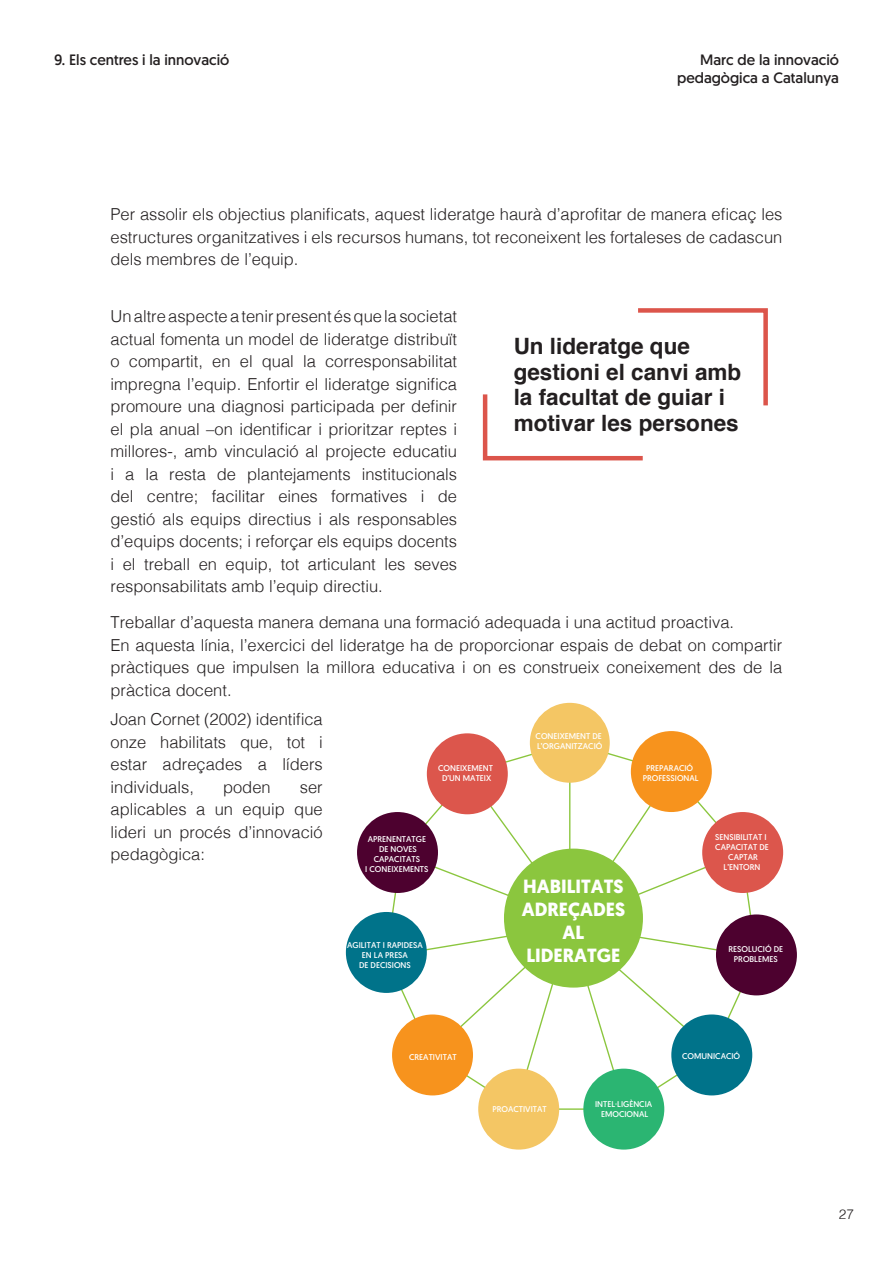
<style>
.page{position:relative;width:893px;height:1263px;background:#fff}
.page>*{position:absolute;margin:0;border:0;box-sizing:border-box;transform-origin:0 0}
.t1{font:700 22.5px/25.5px "Helvetica";color:#231f20}
.t2{font:700 19.05px/23px "Geomanist";color:#fff;text-align:center}
.Text{font:300 16.5px/22.5px "Helvetica";color:#231f20;text-align:justify}
.t3{font:15px "Geomanist";color:#231f20}
.t4{font:300 13.5px "Helvetica";color:#231f20}
.t5{font:8.4px/10.1px "Geomanist";color:#fff;text-align:center}
</style>
<div class="page">
<svg style="left:482px;top:308px;width:286px;height:153px"></svg>
<svg style="left:385px;top:741px;width:373px;height:369px"></svg>
<div style="left:530px;top:703px;width:80px;height:80px;background:#f4c664;border-radius:50%"></div>
<div style="left:631px;top:731px;width:81px;height:81px;background:#f7931d;border-radius:50%"></div>
<div style="left:504px;top:848px;width:139px;height:139px;background:#8bc63e;border-radius:50%"></div>
<div style="left:392px;top:1014px;width:81px;height:81px;background:#f7931d;border-radius:50%"></div>
<div style="left:702px;top:812px;width:81px;height:81px;background:#dc564c;border-radius:50%"></div>
<div style="left:427px;top:733px;width:81px;height:81px;background:#dc564c;border-radius:50%"></div>
<div style="left:716px;top:914px;width:81px;height:81px;background:#4d012f;border-radius:50%"></div>
<div style="left:357px;top:812px;width:81px;height:81px;background:#4d012f;border-radius:50%"></div>
<div style="left:671px;top:1014px;width:81px;height:81px;background:#00738a;border-radius:50%"></div>
<div style="left:346px;top:912px;width:81px;height:81px;background:#00738a;border-radius:50%"></div>
<div style="left:583px;top:1069px;width:81px;height:80px;background:#2bb572;border-radius:50%"></div>
<div style="left:478px;top:1069px;width:81px;height:80px;background:#f4c664;border-radius:50%"></div>
<p class="t3" style="left:54px;top:50px;width:177px">9. Els centres i la innovació</p>
<p class="t3" style="left:700px;top:50px;width:140px">Marc de la innovació</p>
<p class="t3" style="left:677px;top:68px;width:163px">pedagògica a Catalunya</p>
<p class="Text" style="left:111px;top:202px;width:673px">Per assolir els objectius planificats, aquest lideratge haurà d’aprofitar de manera eficaç les estructures organitzatives i els recursos humans, tot reconeixent les fortaleses de cadascun dels membres de l’equip.</p>
<p class="Text" style="left:111px;top:304px;width:348px">Un altre aspecte a tenir present és que la societat actual fomenta un model de lideratge distribuït o compartit, en el qual la corresponsabilitat impregna l’equip. Enfortir el lideratge significa promoure una diagnosi participada per definir el pla anual –on identificar i prioritzar reptes i millores-, amb vinculació al projecte educatiu i a la resta de plantejaments institucionals del centre; facilitar eines formatives i de gestió als equips directius i als responsables d’equips docents; i reforçar els equips docents i el treball en equip, tot articulant les seves responsabilitats amb l’equip directiu.</p>
<p class="t1" style="left:514px;top:334px;width:229px">Un lideratge que gestioni el canvi amb la facultat de guiar i motivar les persones</p>
<p class="Text" style="left:111px;top:610px;width:625px">Treballar d’aquesta manera demana una formació adequada i una actitud proactiva.</p>
<p class="Text" style="left:111px;top:633px;width:673px">En aquesta línia, l’exercici del lideratge ha de proporcionar espais de debat on compartir pràctiques que impulsen la millora educativa i on es construeix coneixement des de la pràctica docent.</p>
<p class="Text" style="left:111px;top:707px;width:214px">Joan Cornet (2002) identifica onze habilitats que, tot i estar adreçades a líders individuals,</p>
<p class="Text" style="left:223px;top:775px;width:49px">poden</p>
<p class="Text" style="left:111px;top:775px;width:214px;text-indent:189px">ser aplicables a un equip que lideri un procés d’innovació pedagògica:</p>
<p class="t5" style="left:438px;top:763px;width:56px">CONEIXEMENT<br>D’UN MATEIX</p>
<p class="t5" style="left:365px;top:833px;width:65px">APRENENTATGE<br>DE NOVES<br>CAPACITATS<br>I CONEIXEMENTS</p>
<p class="t5" style="left:347px;top:940px;width:77px">AGILITAT I RAPIDESA<br>EN LA PRESA<br>DE DECISIONS</p>
<p class="t5" style="left:536px;top:731px;width:68px;text-align:left">CONEIXEMENT DE<br>L’ORGANITZACIÓ</p>
<p class="t5" style="left:643px;top:762px;width:58px">PREPARACIÓ<br>PROFESSIONAL</p>
<p class="t2" style="left:522px;top:875px;width:105px">HABILITATS<br>ADREÇADES<br>AL<br>LIDERATGE</p>
<p class="t5" style="left:715px;top:832px;width:55px">SENSIBILITAT I<br>CAPACITAT DE<br>CAPTAR<br>L’ENTORN</p>
<p class="t5" style="left:728px;top:944px;width:56px">RESOLUCIÓ DE<br>PROBLEMES</p>
<p class="t5" style="left:409px;top:1052px;width:49px">CREATIVITAT</p>
<p class="t5" style="left:492px;top:1104px;width:56px">PROACTIVITAT</p>
<p class="t5" style="left:595px;top:1099px;width:59px">INTEL·LIGÈNCIA<br>EMOCIONAL</p>
<p class="t5" style="left:682px;top:1050px;width:60px">COMUNICACIÓ</p>
<p class="t4" style="left:839px;top:1202px;width:17px">27</p>
</div>
